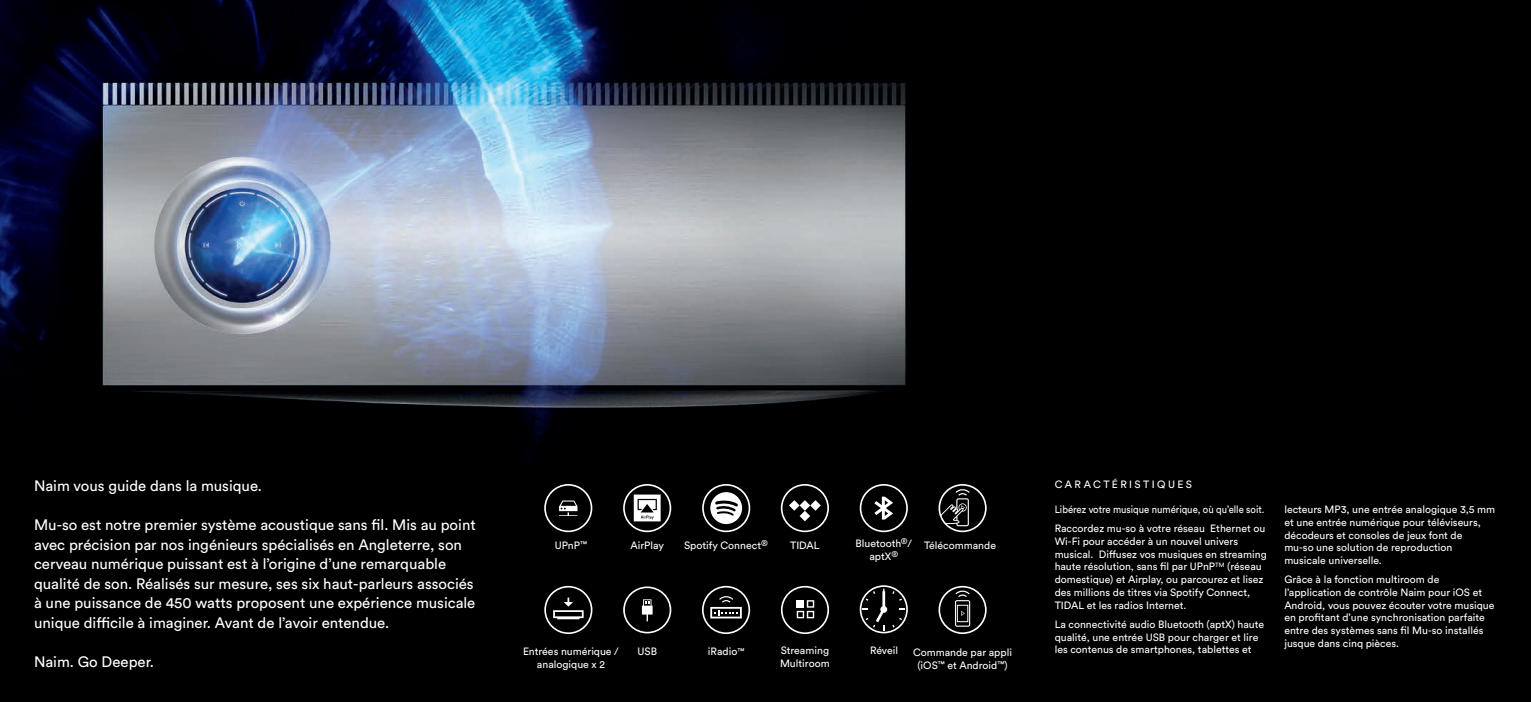
<style>
.page{position:relative;width:1531px;height:702px;background:#fff}
.page>*{position:absolute;margin:0;border:0;box-sizing:border-box;transform-origin:0 0}
.t1{font:15px/19.5px "Circular Pro";color:#fff}
.t2{font:10.5px/12.8px "Circular Pro";color:#fff}
.t3{font:10.5px "Circular Pro";color:#fff;scale:.91 1}
.t4{font:10.5px "Circular Pro";letter-spacing:.225em;color:#fff}
.s1{font-size:8.25px}
</style>
<div class="page">
<img style="left:0;top:0;width:1531px;height:702px">
<svg style="left:860px;top:484px;width:48px;height:48px;background:#303031"></svg>
<svg style="left:938px;top:484px;width:48px;height:48px;background:#2f2f30"></svg>
<svg style="left:544px;top:586px;width:48px;height:48px;background:#2d2d2e"></svg>
<svg style="left:938px;top:586px;width:48px;height:48px;background:#2d2d2d"></svg>
<svg style="left:702px;top:586px;width:48px;height:48px;background:#313132"></svg>
<svg style="left:702px;top:484px;width:48px;height:48px"></svg>
<svg style="left:623px;top:484px;width:48px;height:48px"></svg>
<svg style="left:623px;top:586px;width:48px;height:47px;background:#292929"></svg>
<svg style="left:544px;top:484px;width:48px;height:48px;background:#292929"></svg>
<svg style="left:781px;top:586px;width:48px;height:48px;background:#2c2c2d"></svg>
<svg style="left:781px;top:484px;width:48px;height:48px;background:#333334"></svg>
<svg style="left:860px;top:585px;width:48px;height:48px;background:#2d2d2d"></svg>
<p class="t1" style="left:34px;top:475px;width:230px">Naim vous guide dans la musique.</p>
<p class="t1" style="left:34px;top:514px;width:443px">Mu-so est notre premier système acoustique sans fil. Mis au point avec précision par nos ingénieurs spécialisés en Angleterre, son cerveau numérique puissant est à l’origine d’une remarquable qualité de son. Réalisés sur mesure, ses six haut-parleurs associés à une puissance de 450 watts proposent une expérience musicale unique difficile à imaginer. Avant de l’avoir entendue.</p>
<p class="t1" style="left:34px;top:651px;width:122px">Naim. Go Deeper.</p>
<p class="t2" style="left:555px;top:538px;width:34px">UPnP<span class="s1">™</span></p>
<p class="t2" style="left:630px;top:538px;width:35px">AirPlay</p>
<p class="t2" style="left:684px;top:538px;width:85px">Spotify Connect<sup>®</sup></p>
<p class="t2" style="left:855px;top:536px;width:58px;text-align:center">Bluetooth<sup>®</sup>/ aptX<sup>®</sup></p>
<p class="t2" style="left:924px;top:538px;width:74px">Télécommande</p>
<p class="t2" style="left:790px;top:538px;width:31px">TIDAL</p>
<p class="t2" style="left:870px;top:644px;width:30px">Réveil</p>
<p class="t2" style="left:708px;top:644px;width:38px">iRadio<span class="s1">™</span></p>
<p class="t2" style="left:780px;top:644px;width:51px">Streaming<br>Multiroom</p>
<p class="t2" style="left:523px;top:645px;width:97px;text-align:center">Entrées numérique / analogique x 2</p>
<p class="t2" style="left:637px;top:644px;width:21px">USB</p>
<p class="t2" style="left:913px;top:645px;width:101px;text-align:center">Commande par appli (iOS<span class="s1">™</span> et Android<span class="s1">™</span>)</p>
<p class="t4" style="left:1055px;top:476px;width:139px">CARACTÉRISTIQUES</p>
<p class="t3" style="left:1054px;top:502px;width:232px">Libérez votre musique numérique, où qu’elle soit.</p>
<p class="t2" style="left:1054px;top:521px;width:214px">Raccordez mu-so à votre réseau Ethernet ou Wi-Fi pour accéder à un nouvel univers musical. Diffusez vos musiques en streaming haute résolution, sans fil par UPnP<sup>TM</sup> (réseau domestique) et Airplay, ou parcourez et lisez des millions de titres via Spotify Connect, TIDAL et les radios Internet.</p>
<p class="t2" style="left:1054px;top:617px;width:211px">La connectivité audio Bluetooth (aptX) haute qualité, une entrée USB pour charger et lire les contenus de smartphones, tablettes et</p>
<p class="t2" style="left:1284px;top:502px;width:212px">lecteurs MP3, une entrée analogique 3,5 mm et une entrée numérique pour téléviseurs, décodeurs et consoles de jeux font de<br>mu-so une solution de reproduction musicale universelle.</p>
<p class="t2" style="left:1284px;top:572px;width:212px">Grâce à la fonction multiroom de l’application de contrôle Naim pour iOS et Android, vous pouvez écouter votre musique en profitant d’une synchronisation parfaite entre des systèmes sans fil Mu-so installés jusque dans cinq pièces.</p>
</div>
